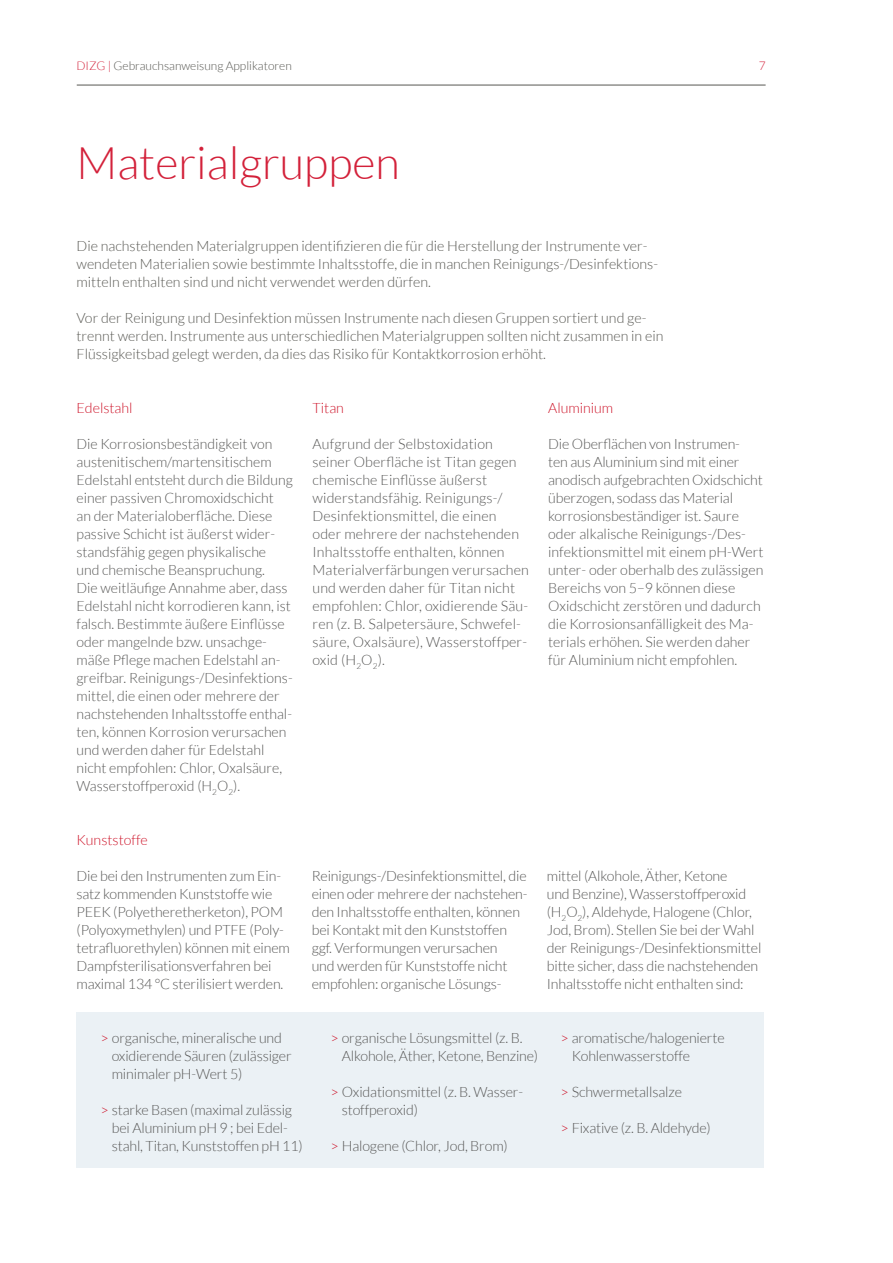
<style>
.page{position:relative;width:893px;height:1263px;background:#fff}
.page>*{position:absolute;margin:0;border:0;box-sizing:border-box;transform-origin:0 0}
.t1{font:300 45px "Lato";color:#d3213a}
.t2{font:300 14.25px/18px "Lato";color:#575756}
.t3{font:300 14.25px/18px "Lato";color:#585853}
.t4{font:300 14.25px "Lato";color:#ce162b}
.t5{font:300 12px "Lato";color:#585853}
.t6{font:300 12px "Lato";color:#d3213a}
.s1{color:#d3213a}
.s2{color:#ce162b}
</style>
<div class="page">
<div style="left:77px;top:1012px;width:687px;height:155px;background:#ebf1f5"></div>
<hr style="left:77px;top:85px;width:689px;height:1px;background:#585853">
<p class="t5" style="left:77px;top:59px;width:217px"><span class="s1">DIZG |</span> Gebrauchsanweisung Applikatoren</p>
<h1 class="t1" style="left:77px;top:138px;width:325px">Materialgruppen</h1>
<p class="t3" style="left:77px;top:237px;width:583px">Die nachstehenden Materialgruppen identifizieren die für die Herstellung der Instrumente ver&shy;wendeten Materialien sowie bestimmte Inhaltsstoffe, die in manchen Reinigungs-/Desinfektions&shy;mitteln enthalten sind und nicht verwendet werden dürfen.</p>
<p class="t3" style="left:77px;top:309px;width:588px">Vor der Reinigung und Desinfektion müssen Instrumente nach diesen Gruppen sortiert und ge&shy;trennt werden. Instrumente aus unterschiedlichen Materialgruppen sollten nicht zusammen in ein<br>Flüssigkeitsbad gelegt werden, da dies das Risiko für Kontaktkorrosion erhöht.</p>
<p class="t6" style="left:759px;top:60px;width:8px">7</p>
<p class="t4" style="left:77px;top:400px;width:58px">Edelstahl</p>
<p class="t2" style="left:77px;top:435px;width:218px">Die Korrosionsbeständigkeit von austenitischem/martensitischem Edelstahl entsteht durch die Bildung einer passiven Chromoxidschicht<br>an der Materialoberfläche. Diese passive Schicht ist äußerst wider&shy;standsfähig gegen physikalische<br>und chemische Beanspruchung.<br>Die weitläufige Annahme aber, dass Edelstahl nicht korrodieren kann, ist falsch. Bestimmte äußere Einflüsse oder mangelnde bzw. unsachge&shy;mäße Pflege machen Edelstahl an&shy;greifbar. Reinigungs-/Desinfektions&shy;mittel, die einen oder mehrere der nachstehenden Inhaltsstoffe enthal&shy;ten, können Korrosion verursachen und werden daher für Edelstahl nicht empfohlen: Chlor, Oxalsäure, Wasserstoffperoxid (H<sub>2</sub>O<sub>2</sub>).</p>
<p class="t4" style="left:77px;top:832px;width:73px">Kunststoffe</p>
<p class="t4" style="left:313px;top:400px;width:33px">Titan</p>
<p class="t2" style="left:313px;top:435px;width:218px">Aufgrund der Selbstoxidation seiner Oberfläche ist Titan gegen chemische Einflüsse äußerst widerstandsfähig. Reinigungs-/<br>Desinfektionsmittel, die einen<br>oder mehrere der nachstehenden<br>Inhaltsstoffe enthalten, können<br>Materialverfärbungen verursachen und werden daher für Titan nicht empfohlen: Chlor, oxidierende Säu&shy;ren (z. B. Salpetersäure, Schwefel&shy;säure, Oxalsäure), Wasserstoffper&shy;oxid (H<sub>2</sub>O<sub>2</sub>).</p>
<p class="t4" style="left:548px;top:400px;width:67px">Aluminium</p>
<p class="t2" style="left:548px;top:435px;width:217px">Die Oberflächen von Instrumen-<br>ten aus Aluminium sind mit einer anodisch aufgebrachten Oxidschicht überzogen, sodass das Material korrosionsbeständiger ist. Saure oder alkalische Reinigungs-/Des&shy;infektionsmittel mit einem pH-Wert unter- oder oberhalb des zulässigen Bereichs von 5–9 können diese Oxidschicht zerstören und dadurch die Korrosionsanfälligkeit des Ma&shy;terials erhöhen. Sie werden daher für Aluminium nicht empfohlen.</p>
<p class="t2" style="left:77px;top:867px;width:215px">Die bei den Instrumenten zum Ein&shy;satz kommenden Kunststoffe wie PEEK (Polyetheretherketon), POM (Polyoxymethylen) und PTFE (Poly&shy;tetrafluorethylen) können mit einem Dampfsterilisationsverfahren bei maximal 134 °C sterilisiert werden.</p>
<p class="t2" style="left:312px;top:866px;width:217px">Reinigungs-/Desinfektionsmittel, die einen oder mehrere der nachstehen&shy;den Inhaltsstoffe enthalten, können bei Kontakt mit den Kunststoffen ggf. Verformungen verursachen<br>und werden für Kunststoffe nicht empfohlen: organische Lösungs-</p>
<p class="t2" style="left:547px;top:866px;width:216px">mittel (Alkohole, Äther, Ketone<br>und Benzine), Wasserstoffperoxid (H<sub>2</sub>O<sub>2</sub>), Aldehyde, Halogene (Chlor, Jod, Brom). Stellen Sie bei der Wahl der Reinigungs-/Desinfektionsmittel bitte sicher, dass die nachstehenden Inhaltsstoffe nicht enthalten sind:</p>
<p class="t2" style="left:112px;top:1029px;width:181px;text-indent:-11px"><span class="s2">&gt;</span> organische, mineralische und oxidierende Säuren (zulässiger minimaler pH-Wert 5)</p>
<p class="t2" style="left:112px;top:1101px;width:192px;text-indent:-11px"><span class="s2">&gt;</span> starke Basen (maximal zulässig bei Aluminium pH 9 ; bei Edel&shy;stahl, Titan, Kunststoffen pH 11)</p>
<p class="t2" style="left:342px;top:1029px;width:198px;text-indent:-11px"><span class="s2">&gt;</span> organische Lösungsmittel (z. B.<br>Alkohole, Äther, Ketone, Benzine)</p>
<p class="t2" style="left:342px;top:1083px;width:183px;text-indent:-11px"><span class="s2">&gt;</span> Oxidationsmittel (z. B. Wasser&shy;stoffperoxid)</p>
<p class="t2" style="left:331px;top:1137px;width:179px"><span class="s2">&gt;</span> Halogene (Chlor, Jod, Brom)</p>
<p class="t2" style="left:572px;top:1029px;width:154px;text-indent:-11px"><span class="s2">&gt;</span> aromatische/halogenierte<br>Kohlenwasserstoffe</p>
<p class="t2" style="left:561px;top:1082px;width:123px"><span class="s2">&gt;</span> Schwermetallsalze</p>
<p class="t2" style="left:561px;top:1118px;width:152px"><span class="s2">&gt;</span> Fixative (z. B. Aldehyde)</p>
</div>
